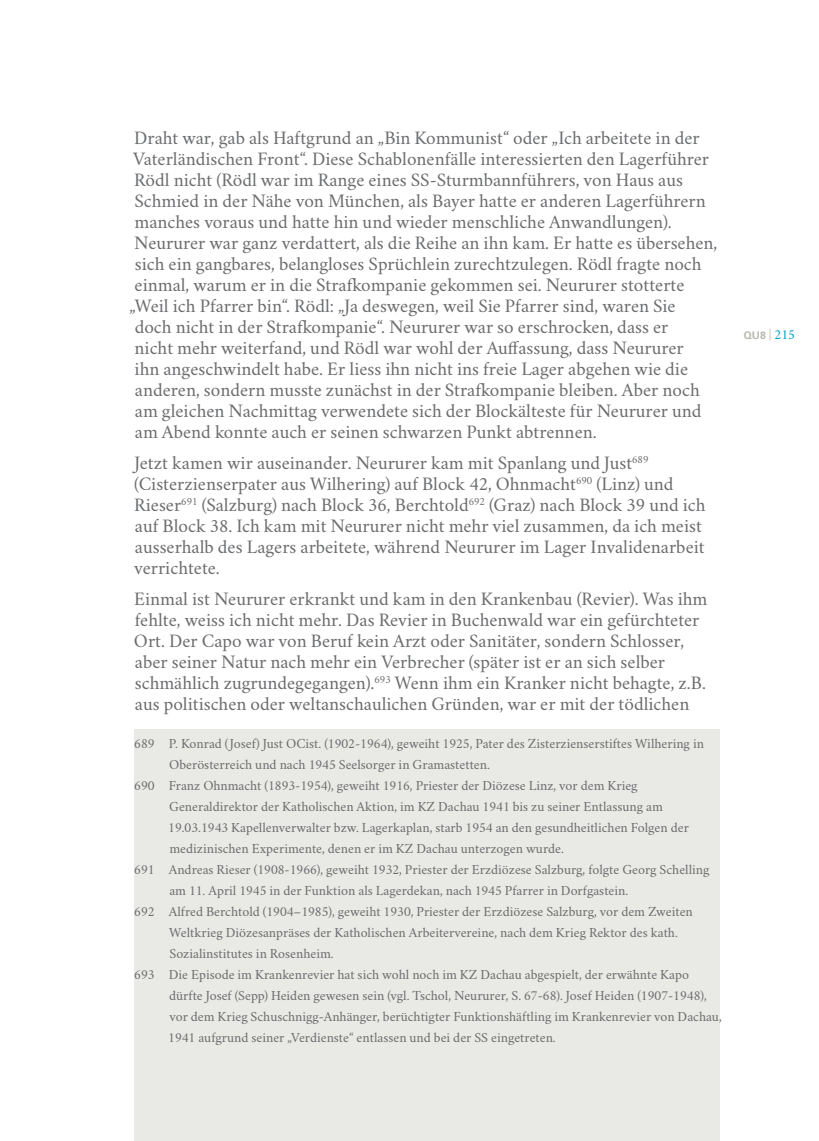
<style>
.page{position:relative;width:819px;height:1141px;background:#fff}
.page>*{position:absolute;margin:0;border:0;box-sizing:border-box;transform-origin:0 0}
.t1{font:19.25px/21px "Crimson";color:#6b6c6e}
.t2{font:14px "Crimson";color:#6b6c6e}
.t3{font:700 10.5px "Univers LT";color:#b7b8b1}
.s1{font-family:"Crimson";font-weight:400;font-size:14px}
.s2{font-family:"Crimson";font-weight:400;font-size:14px;color:#009ec5}
</style>
<div class="page">
<div style="left:134px;top:729px;width:585px;height:412px;background:#e9eae5"></div>
<p class="t1" style="left:129px;top:125px;width:589px">Draht war, gab als Haftgrund an „Bin Kommunist“ oder „Ich arbeitete in der Vaterländischen Front“. Diese Schablonenfälle interessierten den Lagerführer Rödl nicht (Rödl war im Range eines SS-Sturmbannführers, von Haus aus Schmied in der Nähe von München, als Bayer hatte er anderen Lagerführern manches voraus und hatte hin und wieder menschliche Anwandlungen).<br>Neururer war ganz verdattert, als die Reihe an ihn kam. Er hatte es übersehen, sich ein gangbares, belangloses Sprüchlein zurechtzulegen. Rödl fragte noch einmal, warum er in die Strafkompanie gekommen sei. Neururer stotterte „Weil ich Pfarrer bin“. Rödl: „Ja deswegen, weil Sie Pfarrer sind, waren Sie doch nicht in der Strafkompanie“. Neururer war so erschrocken, dass er<br>nicht mehr weiterfand, und Rödl war wohl der Auffassung, dass Neururer<br>ihn angeschwindelt habe. Er liess ihn nicht ins freie Lager abgehen wie die anderen, sondern musste zunächst in der Strafkompanie bleiben. Aber noch am gleichen Nachmittag verwendete sich der Blockälteste für Neururer und am Abend konnte auch er seinen schwarzen Punkt abtrennen.</p>
<p class="t1" style="left:134px;top:450px;width:573px">Jetzt kamen wir auseinander. Neururer kam mit Spanlang und Just<sup>689 </sup>(Cisterzienserpater aus Wilhering) auf Block 42, Ohnmacht<sup>690</sup> (Linz) und Rieser<sup>691</sup> (Salzburg) nach Block 36, Berchtold<sup>692</sup> (Graz) nach Block 39 und ich auf Block 38. Ich kam mit Neururer nicht mehr viel zusammen, da ich meist ausserhalb des Lagers arbeitete, während Neururer im Lager Invalidenarbeit verrichtete.</p>
<p class="t1" style="left:134px;top:586px;width:575px">Einmal ist Neururer erkrankt und kam in den Krankenbau (Revier). Was ihm fehlte, weiss ich nicht mehr. Das Revier in Buchenwald war ein gefürchteter Ort. Der Capo war von Beruf kein Arzt oder Sanitäter, sondern Schlosser, aber seiner Natur nach mehr ein Verbrecher (später ist er an sich selber schmählich zugrundegegangen).<sup>693</sup> Wenn ihm ein Kranker nicht behagte, z.B. aus politischen oder weltanschaulichen Gründen, war er mit der tödlichen</p>
<p class="t2" style="left:134px;top:732px;width:571px">689 P. Konrad (Josef) Just OCist. (1902-1964), geweiht 1925, Pater des Zisterzienserstiftes Wilhering in</p>
<p class="t2" style="left:169px;top:753px;width:322px">Oberösterreich und nach 1945 Seelsorger in Gramastetten.</p>
<p class="t2" style="left:134px;top:774px;width:505px">690 Franz Ohnmacht (1893-1954), geweiht 1916, Priester der Diözese Linz, vor dem Krieg</p>
<p class="t2" style="left:169px;top:795px;width:495px">Generaldirektor der Katholischen Aktion, im KZ Dachau 1941 bis zu seiner Entlassung am</p>
<p class="t2" style="left:168px;top:816px;width:522px">19.03.1943 Kapellenverwalter bzw. Lagerkaplan, starb 1954 an den gesundheitlichen Folgen der</p>
<p class="t2" style="left:169px;top:837px;width:396px">medizinischen Experimente, denen er im KZ Dachau unterzogen wurde.</p>
<p class="t2" style="left:134px;top:858px;width:576px">691 Andreas Rieser (1908-1966), geweiht 1932, Priester der Erzdiözese Salzburg, folgte Georg Schelling</p>
<p class="t2" style="left:169px;top:879px;width:460px">am 11. April 1945 in der Funktion als Lagerdekan, nach 1945 Pfarrer in Dorfgastein.</p>
<p class="t2" style="left:134px;top:900px;width:560px">692 Alfred Berchtold (1904–1985), geweiht 1930, Priester der Erzdiözese Salzburg, vor dem Zweiten</p>
<p class="t2" style="left:169px;top:921px;width:510px">Weltkrieg Diözesanpräses der Katholischen Arbeitervereine, nach dem Krieg Rektor des kath.</p>
<p class="t2" style="left:169px;top:942px;width:166px">Sozialinstitutes in Rosenheim.</p>
<p class="t2" style="left:134px;top:963px;width:556px">693 Die Episode im Krankenrevier hat sich wohl noch im KZ Dachau abgespielt, der erwähnte Kapo</p>
<p class="t2" style="left:169px;top:984px;width:539px">dürfte Josef (Sepp) Heiden gewesen sein (vgl. Tschol, Neururer, S. 67-68). Josef Heiden (1907-1948),</p>
<p class="t2" style="left:169px;top:1005px;width:554px">vor dem Krieg Schuschnigg-Anhänger, berüchtigter Funktionshäftling im Krankenrevier von Dachau,</p>
<p class="t2" style="left:168px;top:1026px;width:389px">1941 aufgrund seiner „Verdienste“ entlassen und bei der SS eingetreten.</p>
<p class="t3" style="left:743px;top:329px;width:53px">QU8 <span class="s1">|</span> <span class="s2">215</span></p>
</div>
